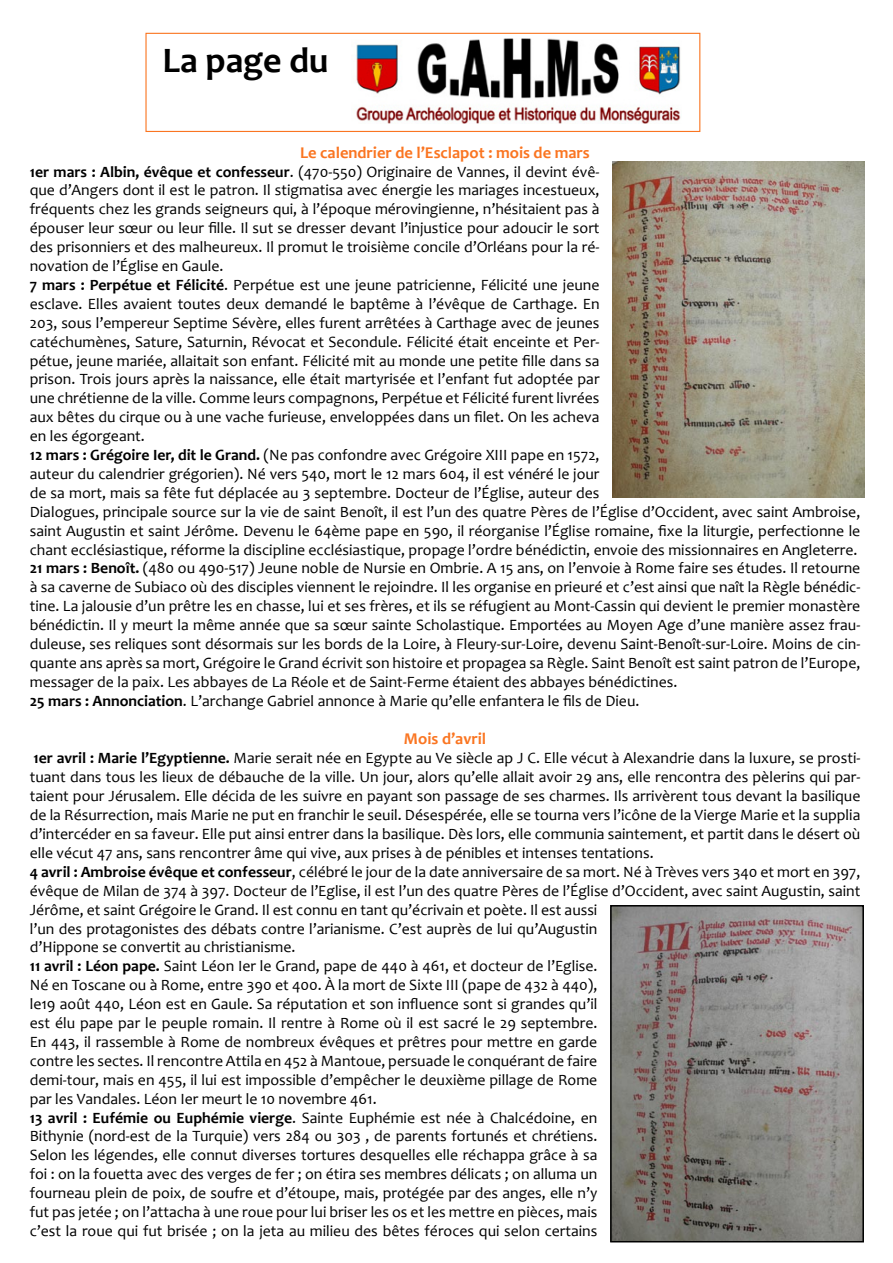
<style>
.page{position:relative;width:893px;height:1263px;background:#fff}
.page>*{position:absolute;margin:0;border:0;box-sizing:border-box;transform-origin:0 0}
.t1{font:700 36px "Candara";color:#000}
.t2{font:700 16.5px "Candara";color:#fa7521}
.t3{font:15.75px/18.9px "Candara";color:#000}
.s1{font-weight:700}
</style>
<div class="page">
<img style="left:356px;top:38px;width:325px;height:85px">
<div style="left:145px;top:33px;width:555px;height:99px;border:1px solid #fa7521"></div>
<img style="left:612px;top:162px;width:253px;height:335px">
<img style="left:613px;top:908px;width:248px;height:331px">
<div style="left:610px;top:905px;width:254px;height:337px;border:2px solid #000"></div>
<h1 class="t1" style="left:163px;top:38px;width:168px">La page du</h1>
<p class="t2" style="left:300px;top:142px;width:291px">Le calendrier de l’Esclapot : mois de mars</p>
<p class="t3" style="left:30px;top:162px;width:832px"><span class="s1">1er mars : Albin, évêque et confesseur</span>. (470-550) Originaire de Vannes, il devint évê-<br>que d’Angers dont il est le patron. Il stigmatisa avec énergie les mariages incestueux,<br>fréquents chez les grands seigneurs qui, à l’époque mérovingienne, n’hésitaient pas à<br>épouser leur sœur ou leur fille. Il sut se dresser devant l’injustice pour adoucir le sort<br>des prisonniers et des malheureux. Il promut le troisième concile d’Orléans pour la ré-<br>novation de l’Église en Gaule.<br><span class="s1">7 mars : Perpétue et Félicité</span>. Perpétue est une jeune patricienne, Félicité une jeune<br>esclave. Elles avaient toutes deux demandé le baptême à l’évêque de Carthage. En<br>203, sous l’empereur Septime Sévère, elles furent arrêtées à Carthage avec de jeunes<br>catéchumènes, Sature, Saturnin, Révocat et Secondule. Félicité était enceinte et Per-<br>pétue, jeune mariée, allaitait son enfant. Félicité mit au monde une petite fille dans sa<br>prison. Trois jours après la naissance, elle était martyrisée et l’enfant fut adoptée par<br>une chrétienne de la ville. Comme leurs compagnons, Perpétue et Félicité furent livrées<br>aux bêtes du cirque ou à une vache furieuse, enveloppées dans un filet. On les acheva<br>en les égorgeant.<br><span class="s1">12 mars : Grégoire Ier, dit le Grand.</span> (Ne pas confondre avec Grégoire XIII pape en 1572,<br>auteur du calendrier grégorien). Né vers 540, mort le 12 mars 604, il est vénéré le jour<br>de sa mort, mais sa fête fut déplacée au 3 septembre. Docteur de l’Église, auteur des<br>Dialogues, principale source sur la vie de saint Benoît, il est l’un des quatre Pères de l’Église d’Occident, avec saint Ambroise, saint Augustin et saint Jérôme. Devenu le 64ème pape en 590, il réorganise l’Église romaine, fixe la liturgie, perfectionne le chant ecclésiastique, réforme la discipline ecclésiastique, propage l’ordre bénédictin, envoie des missionnaires en Angleterre.<br><span class="s1">21 mars : Benoît.</span> (480 ou 490-517) Jeune noble de Nursie en Ombrie. A 15 ans, on l’envoie à Rome faire ses études. Il retourne à sa caverne de Subiaco où des disciples viennent le rejoindre. Il les organise en prieuré et c’est ainsi que naît la Règle bénédic&shy;tine. La jalousie d’un prêtre les en chasse, lui et ses frères, et ils se réfugient au Mont-Cassin qui devient le premier monastère bénédictin. Il y meurt la même année que sa sœur sainte Scholastique. Emportées au Moyen Age d’une manière assez frau&shy;duleuse, ses reliques sont désormais sur les bords de la Loire, à Fleury-sur-Loire, devenu Saint-Benoît-sur-Loire. Moins de cin&shy;quante ans après sa mort, Grégoire le Grand écrivit son histoire et propagea sa Règle. Saint Benoît est saint patron de l’Europe, messager de la paix. Les abbayes de La Réole et de Saint-Ferme étaient des abbayes bénédictines.<br><span class="s1">25 mars : Annonciation</span>. L’archange Gabriel annonce à Marie qu’elle enfantera le fils de Dieu.</p>
<p class="t2" style="left:404px;top:729px;width:84px">Mois d’avril</p>
<p class="t3" style="left:30px;top:749px;width:832px"><span class="s1">1er avril : Marie l’Egyptienne.</span> Marie serait née en Egypte au Ve siècle ap J C. Elle vécut à Alexandrie dans la luxure, se prosti&shy;tuant dans tous les lieux de débauche de la ville. Un jour, alors qu’elle allait avoir 29 ans, elle rencontra des pèlerins qui par&shy;taient pour Jérusalem. Elle décida de les suivre en payant son passage de ses charmes. Ils arrivèrent tous devant la basilique de la Résurrection, mais Marie ne put en franchir le seuil. Désespérée, elle se tourna vers l’icône de la Vierge Marie et la supplia d’intercéder en sa faveur. Elle put ainsi entrer dans la basilique. Dès lors, elle communia saintement, et partit dans le désert où elle vécut 47 ans, sans rencontrer âme qui vive, aux prises à de pénibles et intenses tentations.<br><span class="s1">4 avril : Ambroise évêque et confesseur</span>, célébré le jour de la date anniversaire de sa mort. Né à Trèves vers 340 et mort en 397, évêque de Milan de 374 à 397. Docteur de l’Eglise, il est l’un des quatre Pères de l’Église d’Occident, avec saint Augustin, saint Jérôme, et saint Grégoire le Grand. Il est connu en tant qu’écrivain et poète. Il est aussi<br>l’un des protagonistes des débats contre l’arianisme. C’est auprès de lui qu’Augustin<br>d’Hippone se convertit au christianisme.<br><span class="s1">11 avril : Léon pape.</span> Saint Léon Ier le Grand, pape de 440 à 461, et docteur de l’Eglise.<br>Né en Toscane ou à Rome, entre 390 et 400. À la mort de Sixte III (pape de 432 à 440),<br>le19 août 440, Léon est en Gaule. Sa réputation et son influence sont si grandes qu’il<br>est élu pape par le peuple romain. Il rentre à Rome où il est sacré le 29 septembre.<br>En 443, il rassemble à Rome de nombreux évêques et prêtres pour mettre en garde<br>contre les sectes. Il rencontre Attila en 452 à Mantoue, persuade le conquérant de faire<br>demi-tour, mais en 455, il lui est impossible d’empêcher le deuxième pillage de Rome<br>par les Vandales. Léon Ier meurt le 10 novembre 461.<br><span class="s1">13 avril : Eufémie ou Euphémie vierge</span>. Sainte Euphémie est née à Chalcédoine, en<br>Bithynie (nord-est de la Turquie) vers 284 ou 303 , de parents fortunés et chrétiens.<br>Selon les légendes, elle connut diverses tortures desquelles elle réchappa grâce à sa<br>foi : on la fouetta avec des verges de fer ; on étira ses membres délicats ; on alluma un<br>fourneau plein de poix, de soufre et d’étoupe, mais, protégée par des anges, elle n’y<br>fut pas jetée ; on l’attacha à une roue pour lui briser les os et les mettre en pièces, mais<br>c’est la roue qui fut brisée ; on la jeta au milieu des bêtes féroces qui selon certains</p>
</div>
